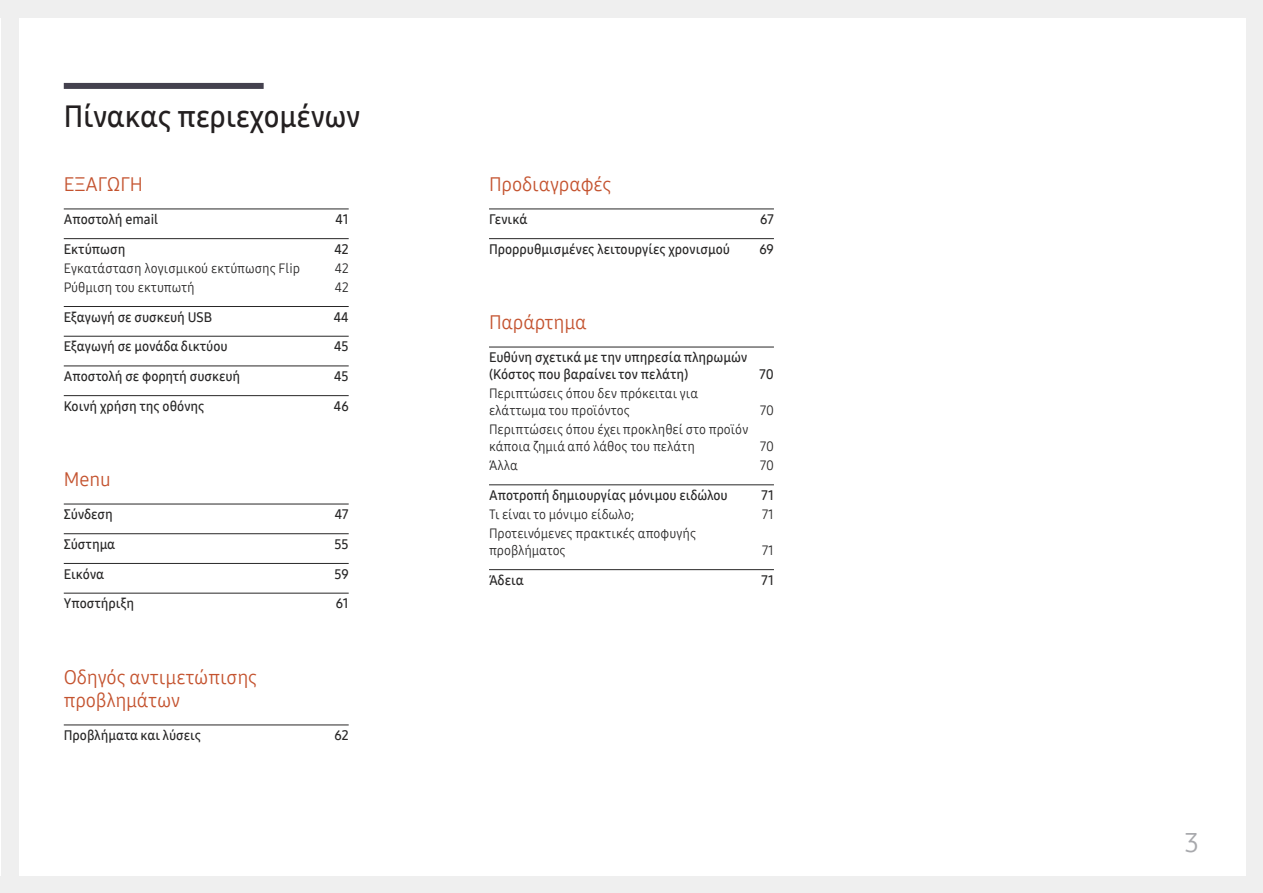
<style>
.page{position:relative;width:1263px;height:893px;background:#fff}
.page>*{position:absolute;margin:0;border:0;box-sizing:border-box;transform-origin:0 0}
.TOC_Heading1{font:30px "Samsung One 600";letter-spacing:-.01em;color:#231f20}
.t1{font:27px "Samsung One 400";color:#a8a9ad}
.t2{font:19.5px/23.4px "Samsung One 400";letter-spacing:-.005em;color:#c4532f}
.t3{font:13.5px/17px "Samsung One 600";color:#282727}
.t4{font:13.5px/17px "Samsung One 400";color:#282727;scale:.96 1}
</style>
<div class="page">
<div style="left:1px;top:0;width:17px;height:893px;background:#efefef"></div>
<div style="left:1247px;top:0;width:16px;height:893px;background:#efefef"></div>
<div style="left:1px;top:0;width:1262px;height:18px;background:#efefef"></div>
<div style="left:1px;top:876px;width:1262px;height:17px;background:#efefef"></div>
<div style="left:64px;top:83px;width:200px;height:6px;background:#44414e"></div>
<hr style="left:489px;top:209px;width:285px;height:1px;background:#282727">
<hr style="left:489px;top:238px;width:285px;height:1px;background:#282727">
<hr style="left:489px;top:347px;width:285px;height:1px;background:#282727">
<hr style="left:489px;top:485px;width:285px;height:1px;background:#282727">
<hr style="left:489px;top:569px;width:285px;height:1px;background:#282727">
<hr style="left:64px;top:209px;width:285px;height:1px;background:#282727">
<hr style="left:64px;top:238px;width:285px;height:1px;background:#282727">
<hr style="left:64px;top:306px;width:285px;height:1px;background:#282727">
<hr style="left:64px;top:336px;width:285px;height:1px;background:#282727">
<hr style="left:64px;top:366px;width:285px;height:1px;background:#282727">
<hr style="left:64px;top:395px;width:285px;height:1px;background:#282727">
<hr style="left:64px;top:504px;width:285px;height:1px;background:#282727">
<hr style="left:64px;top:533px;width:285px;height:1px;background:#282727">
<hr style="left:64px;top:563px;width:285px;height:1px;background:#282727">
<hr style="left:64px;top:593px;width:285px;height:1px;background:#282727">
<hr style="left:64px;top:725px;width:285px;height:1px;background:#282727">
<p class="TOC_Heading1" style="left:64px;top:96px;width:298px">Πίνακας περιεχομένων</p>
<p class="t2" style="left:64px;top:172px;width:81px">ΕΞΑΓΩΓΗ</p>
<p class="t3" style="left:64px;top:211px;width:96px">Αποστολή email</p>
<p class="t3" style="left:335px;top:211px;width:15px">41</p>
<p class="t3" style="left:64px;top:240px;width:63px">Εκτύπωση</p>
<p class="t3" style="left:334px;top:240px;width:16px">42</p>
<p class="t4" style="left:64px;top:260px;width:248px">Εγκατάσταση λογισμικού εκτύπωσης Flip</p>
<p class="t4" style="left:335px;top:260px;width:16px">42</p>
<p class="t4" style="left:64px;top:279px;width:138px">Ρύθμιση του εκτυπωτή</p>
<p class="t4" style="left:335px;top:279px;width:16px">42</p>
<p class="t3" style="left:64px;top:308px;width:150px">Εξαγωγή σε συσκευή USB</p>
<p class="t3" style="left:334px;top:308px;width:16px">44</p>
<p class="t3" style="left:64px;top:338px;width:165px">Εξαγωγή σε μονάδα δικτύου</p>
<p class="t3" style="left:334px;top:338px;width:16px">45</p>
<p class="t3" style="left:64px;top:368px;width:178px">Αποστολή σε φορητή συσκευή</p>
<p class="t3" style="left:334px;top:368px;width:16px">45</p>
<p class="t3" style="left:64px;top:397px;width:142px">Κοινή χρήση της οθόνης</p>
<p class="t3" style="left:334px;top:397px;width:16px">46</p>
<p class="t2" style="left:64px;top:467px;width:48px">Menu</p>
<p class="t3" style="left:64px;top:506px;width:51px">Σύνδεση</p>
<p class="t3" style="left:335px;top:506px;width:15px">47</p>
<p class="t3" style="left:64px;top:536px;width:53px">Σύστημα</p>
<p class="t3" style="left:334px;top:536px;width:16px">55</p>
<p class="t3" style="left:64px;top:565px;width:42px">Εικόνα</p>
<p class="t3" style="left:334px;top:565px;width:16px">59</p>
<p class="t3" style="left:64px;top:595px;width:72px">Υποστήριξη</p>
<p class="t3" style="left:336px;top:595px;width:14px">61</p>
<p class="t2" style="left:64px;top:665px;width:195px">Οδηγός αντιμετώπισης προβλημάτων</p>
<p class="t3" style="left:64px;top:727px;width:139px">Προβλήματα και λύσεις</p>
<p class="t3" style="left:334px;top:727px;width:16px">62</p>
<p class="t2" style="left:489px;top:172px;width:124px">Προδιαγραφές</p>
<p class="t3" style="left:489px;top:211px;width:40px">Γενικά</p>
<p class="t3" style="left:760px;top:211px;width:15px">67</p>
<p class="t3" style="left:489px;top:240px;width:242px">Προρρυθμισμένες λειτουργίες χρονισμού</p>
<p class="t3" style="left:759px;top:240px;width:16px">69</p>
<p class="t2" style="left:489px;top:310px;width:99px">Παράρτημα</p>
<p class="t3" style="left:489px;top:349px;width:260px">Ευθύνη σχετικά με την υπηρεσία πληρωμών (Κόστος που βαραίνει τον πελάτη)</p>
<p class="t4" style="left:489px;top:385px;width:219px">Περιπτώσεις όπου δεν πρόκειται για ελάττωμα του προϊόντος</p>
<p class="t4" style="left:489px;top:421px;width:272px">Περιπτώσεις όπου έχει προκληθεί στο προϊόν κάποια ζημιά από λάθος του πελάτη</p>
<p class="t3" style="left:760px;top:366px;width:16px">70</p>
<p class="t4" style="left:760px;top:402px;width:16px">70</p>
<p class="t4" style="left:760px;top:438px;width:16px">70</p>
<p class="t4" style="left:489px;top:457px;width:32px">Άλλα</p>
<p class="t4" style="left:760px;top:457px;width:16px">70</p>
<p class="t3" style="left:489px;top:487px;width:240px">Αποτροπή δημιουργίας μόνιμου ειδώλου</p>
<p class="t3" style="left:761px;top:487px;width:14px">71</p>
<p class="t4" style="left:489px;top:506px;width:153px">Τι είναι το μόνιμο είδωλο;</p>
<p class="t4" style="left:762px;top:506px;width:14px">71</p>
<p class="t4" style="left:489px;top:525px;width:217px">Προτεινόμενες πρακτικές αποφυγής προβλήματος</p>
<p class="t4" style="left:762px;top:542px;width:14px">71</p>
<p class="t3" style="left:489px;top:571px;width:36px">Άδεια</p>
<p class="t3" style="left:761px;top:571px;width:14px">71</p>
<h2 class="t1" style="left:1184px;top:825px;width:16px">3</h2>
</div>
